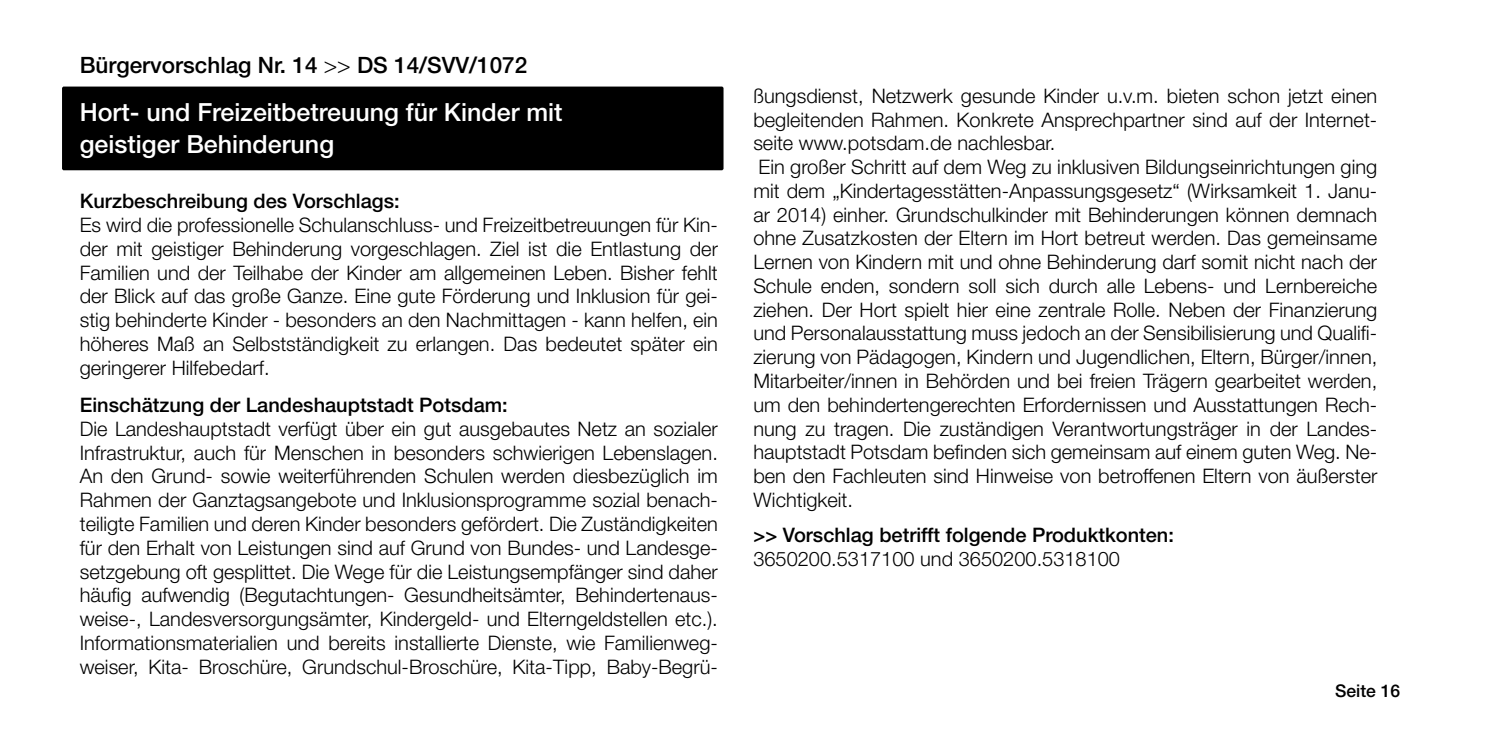
<style>
.page{position:relative;width:1489px;height:745px;background:#fff}
.page>*{position:absolute;margin:0;border:0;box-sizing:border-box;transform-origin:0 0}
.t1{font:500 25px/32.5px "Helvetica Neue LT Std";color:#fff}
.t2{font:500 22.5px "Helvetica Neue LT Std";color:#000}
.t3{font:300 20px/23.8px "Helvetica Neue LT Std";color:#000;text-align:justify}
.t4{font:500 20px "Helvetica Neue LT Std";color:#000}
.t5{font:500 17.5px "Helvetica Neue LT Std";color:#000}
.s1{font-weight:300}
</style>
<div class="page">
<div style="left:62px;top:86px;width:661px;height:84px;background:#000;border:2px solid #000"></div>
<p class="t2" style="left:80px;top:51px;width:449px">Bürgervorschlag Nr. 14 <span class="s1">&gt;&gt;</span> DS 14/SVV/1072</p>
<p class="t1" style="left:80px;top:95px;width:484px">Hort- und Freizeitbetreuung für Kinder mit geistiger Behinderung</p>
<p class="t4" style="left:80px;top:189px;width:321px">Kurzbeschreibung des Vorschlags:</p>
<p class="t3" style="left:80px;top:212px;width:639px">Es wird die professionelle Schulanschluss- und Freizeitbetreuungen für Kin&shy;der mit geistiger Behinderung vorgeschlagen. Ziel ist die Entlastung der Familien und der Teilhabe der Kinder am allgemeinen Leben. Bisher fehlt der Blick auf das große Ganze. Eine gute Förderung und Inklusion für gei&shy;stig behinderte Kinder - besonders an den Nachmittagen - kann helfen, ein höheres Maß an Selbstständigkeit zu erlangen. Das bedeutet später ein geringerer Hilfebedarf.</p>
<p class="t4" style="left:80px;top:393px;width:429px">Einschätzung der Landeshauptstadt Potsdam:</p>
<p class="t3" style="left:80px;top:416px;width:639px">Die Landeshauptstadt verfügt über ein gut ausgebautes Netz an sozialer Infrastruktur, auch für Menschen in besonders schwierigen Lebenslagen.<br>An den Grund- sowie weiterführenden Schulen werden diesbezüglich im Rahmen der Ganztagsangebote und Inklusionsprogramme sozial benach&shy;teiligte Familien und deren Kinder besonders gefördert. Die Zuständigkeiten für den Erhalt von Leistungen sind auf Grund von Bundes- und Landesge&shy;setzgebung oft gesplittet. Die Wege für die Leistungsempfänger sind daher häufig aufwendig (Begutachtungen- Gesundheitsämter, Behindertenaus&shy;weise-, Landesversorgungsämter, Kindergeld- und Elterngeldstellen etc.).<br>Informationsmaterialien und bereits installierte Dienste, wie Familienweg&shy;weiser, Kita- Broschüre, Grundschul-Broschüre, Kita-Tipp, Baby-Begrü-</p>
<p class="t3" style="left:753px;top:83px;width:625px;text-align:left">ßungsdienst, Netzwerk gesunde Kinder u.v.m. bieten schon jetzt einen begleitenden Rahmen. Konkrete Ansprechpartner sind auf der Internet&shy;seite www.potsdam.de nachlesbar.<br>Ein großer Schritt auf dem Weg zu inklusiven Bildungseinrichtungen ging mit dem „Kindertagesstätten-Anpassungsgesetz“ (Wirksamkeit 1. Janu&shy;ar 2014) einher. Grundschulkinder mit Behinderungen können demnach ohne Zusatzkosten der Eltern im Hort betreut werden. Das gemeinsame Lernen von Kindern mit und ohne Behinderung darf somit nicht nach der Schule enden, sondern soll sich durch alle Lebens- und Lernbereiche ziehen. Der Hort spielt hier eine zentrale Rolle. Neben der Finanzierung und Personalausstattung muss jedoch an der Sensibilisierung und Qualifi&shy;zierung von Pädagogen, Kindern und Jugendlichen, Eltern, Bürger/innen, Mitarbeiter/innen in Behörden und bei freien Trägern gearbeitet werden, um den behindertengerechten Erfordernissen und Ausstattungen Rech&shy;nung zu tragen. Die zuständigen Verantwortungsträger in der Landes&shy;hauptstadt Potsdam befinden sich gemeinsam auf einem guten Weg. Ne&shy;ben den Fachleuten sind Hinweise von betroffenen Eltern von äußerster Wichtigkeit.</p>
<p class="t4" style="left:753px;top:522px;width:422px">&gt;&gt; Vorschlag betrifft folgende Produktkonten:</p>
<p class="t3" style="left:753px;top:546px;width:368px">3650200.5317100 und 3650200.5318100</p>
<p class="t5" style="left:1334px;top:680px;width:67px">Seite 16</p>
</div>
